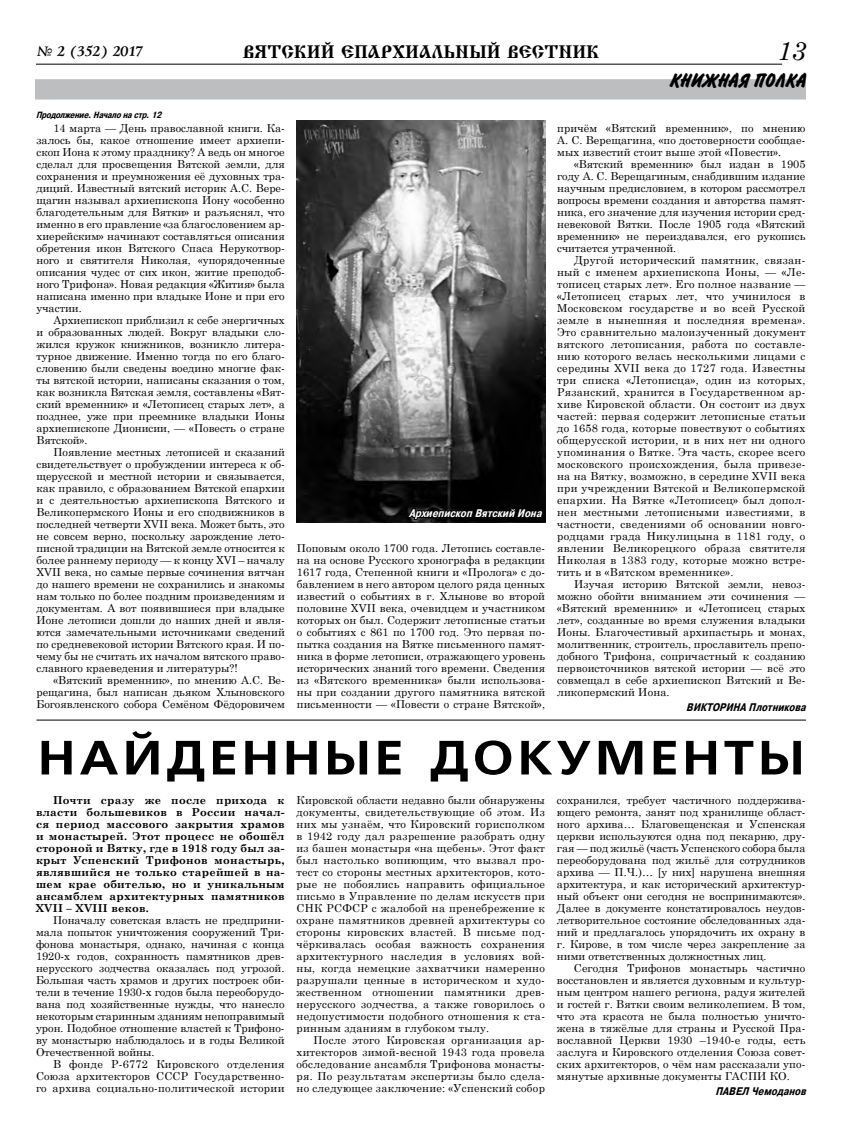
<style>
.page{position:relative;width:842px;height:1134px;background:#fff}
.page>*{position:absolute;margin:0;border:0;box-sizing:border-box;transform-origin:0 0}
.t1{font:48px "Free Set Bold Cyrillic";letter-spacing:.075em;color:#000;scale:1.1 1}
.t2{font:italic 26px "Century Schoolbook";color:#000}
.t3{font:700 20px "Inform C";letter-spacing:.01em;color:#000}
.t4{font:18px "Izhitsa C";color:#000}
.t5{font:italic 700 14px "Lazurski";color:#000}
.t6{font:11px/12px "Century Schoolbook";letter-spacing:.01em;color:#000;text-align:justify}
.t7{font:700 11px/12px "Century Schoolbook";letter-spacing:.025em;color:#000;text-align:justify}
.t8{font:italic 700 11px "Pragmatica Cond C";color:#000}
.t9{font:italic 700 11px "Pragmatica Cond C";color:#fff}
.t10{font:italic 700 9px "Pragmatica Cond C";color:#000}
</style>
<div class="page">
<hr style="left:36px;top:64px;width:746px;height:1px;background:#000">
<div style="left:35px;top:79px;width:771px;height:21px;background:#bcbec0;border:1px solid #bcbec0"></div>
<img style="left:297px;top:121px;width:248px;height:402px">
<hr style="left:36px;top:720px;width:770px;height:1px;background:#000">
<svg style="left:406px;top:498px;width:139px;height:25px;background:#040404"></svg>
<p class="t5" style="left:36px;top:43px;width:108px">№ 2 (352) 2017</p>
<h3 class="t4" style="left:243px;top:42px;width:358px">ВЯТСКИЙ ЕПАРХИАЛЬНЫЙ ВЕСТНИК</h3>
<h2 class="t2" style="left:777px;top:31px;width:30px">13</h2>
<h3 class="t3" style="left:669px;top:69px;width:138px">КНИЖНАЯ ПОЛКА</h3>
<p class="t10" style="left:36px;top:110px;width:130px">Продолжение.Началонастр.12</p>
<p class="t6" style="left:36px;top:121px;width:250px;text-indent:17px">14 марта — День православной книги. Ка&shy;залось бы, какое отношение имеет архиепи&shy;скоп Иона к этому празднику? А ведь он многое сделал для просвещения Вятской земли, для сохранения и преумножения её духовных тра&shy;диций. Известный вятский историк А.С. Вере&shy;щагин называл архиепископа Иону «особенно благодетельным для Вятки» и разъяснял, что именно в его правление «за благословением ар&shy;хиерейским» начинают составляться описания обретения икон Вятского Спаса Нерукотвор&shy;ного и святителя Николая, «упорядоченные описания чудес от сих икон, житие преподоб&shy;ного Трифона». Новая редакция «Жития» была написана именно при владыке Ионе и при его участии.</p>
<p class="t6" style="left:36px;top:313px;width:250px;text-indent:17px">Архиепископ приблизил к себе энергичных и образованных людей. Вокруг владыки сло&shy;жился кружок книжников, возникло литера&shy;турное движение. Именно тогда по его благо&shy;словению были сведены воедино многие фак&shy;ты вятской истории, написаны сказания о том, как возникла Вятская земля, составлены «Вят&shy;ский временник» и «Летописец старых лет», а позднее, уже при преемнике владыки Ионы архиепископе Дионисии, — «Повесть о стране Вятской».</p>
<p class="t6" style="left:36px;top:445px;width:250px;text-indent:17px">Появление местных летописей и сказаний свидетельствует о пробуждении интереса к об&shy;щерусской и местной истории и связывается, как правило, с образованием Вятской епархии и с деятельностью архиепископа Вятского и Великопермского Ионы и его сподвижников в последней четверти XVII века. Может быть, это не совсем верно, поскольку зарождение лето&shy;писной традиции на Вятской земле относится к более раннему периоду — к концу XVI – началу XVII века, но самые первые сочинения вятчан до нашего времени не сохранились и знакомы нам только по более поздним произведениям и документам. А вот появившиеся при владыке Ионе летописи дошли до наших дней и явля&shy;ются замечательными источниками сведений по средневековой истории Вятского края. И по&shy;чему бы не считать их началом вятского право&shy;славного краеведения и литературы?!</p>
<p class="t6" style="left:36px;top:673px;width:250px;text-indent:17px">«Вятский временник», по мнению А.С. Ве&shy;рещагина, был написан дьяком Хлыновского Богоявленского собора Семёном Фёдоровичем</p>
<p class="t6" style="left:557px;top:121px;width:250px">причём «Вятский временник», по мнению А. С. Верещагина, «по достоверности сообщае&shy;мых известий стоит выше этой «Повести».</p>
<p class="t6" style="left:557px;top:157px;width:250px;text-indent:17px">«Вятский временник» был издан в 1905 году А. С. Верещагиным, снабдившим издание научным предисловием, в котором рассмотрел вопросы времени создания и авторства памят&shy;ника, его значение для изучения истории сред&shy;невековой Вятки. После 1905 года «Вятский временник» не переиздавался, его рукопись считается утраченной.</p>
<p class="t6" style="left:557px;top:253px;width:250px;text-indent:17px">Другой исторический памятник, связан&shy;ный с именем архиепископа Ионы, — «Ле&shy;тописец старых лет». Его полное название — «Летописец старых лет, что учинилося в Московском государстве и во всей Русской земле в нынешняя и последняя времена».<br>Это сравнительно малоизученный документ вятского летописания, работа по составле&shy;нию которого велась несколькими лицами с середины XVII века до 1727 года. Известны три списка «Летописца», один из которых, Рязанский, хранится в Государственном ар&shy;хиве Кировской области. Он состоит из двух частей: первая содержит летописные статьи до 1658 года, которые повествуют о событиях общерусской истории, и в них нет ни одного упоминания о Вятке. Эта часть, скорее всего московского происхождения, была привезе&shy;на на Вятку, возможно, в середине XVII века при учреждении Вятской и Великопермской епархии. На Вятке «Летописец» был допол&shy;нен местными летописными известиями, в частности, сведениями об основании новго&shy;родцами града Никулицына в 1181 году, о явлении Великорецкого образа святителя Николая в 1383 году, которые можно встре&shy;тить и в «Вятском временнике».</p>
<p class="t6" style="left:557px;top:577px;width:250px;text-indent:17px">Изучая историю Вятской земли, невоз&shy;можно обойти вниманием эти сочинения — «Вятский временник» и «Летописец старых лет», созданные во время служения владыки Ионы. Благочестивый архипастырь и монах, молитвенник, строитель, прославитель препо&shy;добного Трифона, сопричастный к созданию первоисточников вятской истории — всё это совмещал в себе архиепископ Вятский и Ве&shy;ликопермский Иона.</p>
<p class="t8" style="left:686px;top:701px;width:124px">ВИКТОРИНА Плотникова</p>
<h1 class="t1" style="left:38px;top:731px;width:698px">НАЙДЕННЫЕ ДОКУМЕНТЫ</h1>
<p class="t7" style="left:36px;top:794px;width:250px;text-indent:17px">Почти сразу же после прихода к власти большевиков в России начал&shy;ся период массового закрытия храмов и монастырей. Этот процесс не обошёл стороной и Вятку, где в 1918 году был за&shy;крыт Успенский Трифонов монастырь, являвшийся не только старейшей в на&shy;шем крае обителью, но и уникальным ансамблем архитектурных памятников XVII – XVIII веков.</p>
<p class="t6" style="left:36px;top:913px;width:250px;text-indent:17px">Поначалу советская власть не предприни&shy;мала попыток уничтожения сооружений Три&shy;фонова монастыря, однако, начиная с конца 1920-х годов, сохранность памятников древ&shy;нерусского зодчества оказалась под угрозой.<br>Большая часть храмов и других построек оби&shy;тели в течение 1930-х годов была переоборудо&shy;вана под хозяйственные нужды, что нанесло некоторым старинным зданиям непоправимый урон. Подобное отношение властей к Трифоно&shy;ву монастырю наблюдалось и в годы Великой Отечественной войны.</p>
<p class="t6" style="left:36px;top:1057px;width:250px;text-indent:17px">В фонде Р-6772 Кировского отделения Союза архитекторов СССР Государственно&shy;го архива социально-политической истории</p>
<p class="t9" style="left:409px;top:507px;width:137px">Архиепископ Вятский Иона</p>
<p class="t6" style="left:297px;top:541px;width:250px">Поповым около 1700 года. Летопись составле&shy;на на основе Русского хронографа в редакции 1617 года, Степенной книги и «Пролога» с до&shy;бавлением в него автором целого ряда ценных известий о событиях в г. Хлынове во второй половине XVII века, очевидцем и участником которых он был. Содержит летописные статьи о событиях с 861 по 1700 год. Это первая по&shy;пытка создания на Вятке письменного памят&shy;ника в форме летописи, отражающего уровень исторических знаний того времени. Сведения из «Вятского временника» были использова&shy;ны при создании другого памятника вятской письменности — «Повести о стране Вятской»,</p>
<p class="t6" style="left:296px;top:793px;width:250px">Кировской области недавно были обнаружены документы, свидетельствующие об этом. Из них мы узнаём, что Кировский горисполком в 1942 году дал разрешение разобрать одну из башен монастыря «на щебень». Этот факт был настолько вопиющим, что вызвал про&shy;тест со стороны местных архитекторов, кото&shy;рые не побоялись направить официальное письмо в Управление по делам искусств при СНК РСФСР с жалобой на пренебрежение к охране памятников древней архитектуры со стороны кировских властей. В письме под&shy;чёркивалась особая важность сохранения архитектурного наследия в условиях вой&shy;ны, когда немецкие захватчики намеренно разрушали ценные в историческом и худо&shy;жественном отношении памятники древ&shy;нерусского зодчества, а также говорилось о недопустимости подобного отношения к ста&shy;ринным зданиям в глубоком тылу.</p>
<p class="t6" style="left:296px;top:1033px;width:250px;text-indent:17px">После этого Кировская организация ар&shy;хитекторов зимой-весной 1943 года провела обследование ансамбля Трифонова монасты&shy;ря. По результатам экспертизы было сдела&shy;но следующее заключение: «Успенский собор</p>
<p class="t6" style="left:557px;top:793px;width:250px">сохранился, требует частичного поддержива&shy;ющего ремонта, занят под хранилище област&shy;ного архива… Благовещенская и Успенская церкви используются одна под пекарню, дру&shy;гая — под жильё (часть Успенского собора была переоборудована под жильё для сотрудников архива — П.Ч.)… [у них] нарушена внешняя архитектура, и как исторический архитектур&shy;ный объект они сегодня не воспринимаются».<br>Далее в документе констатировалось неудов&shy;летворительное состояние обследованных зда&shy;ний и предлагалось упорядочить их охрану в г. Кирове, в том числе через закрепление за ними ответственных должностных лиц.</p>
<p class="t6" style="left:557px;top:961px;width:250px;text-indent:17px">Сегодня Трифонов монастырь частично восстановлен и является духовным и культур&shy;ным центром нашего региона, радуя жителей и гостей г. Вятки своим великолепием. В том, что эта красота не была полностью уничто&shy;жена в тяжёлые для страны и Русской Пра&shy;вославной Церкви 1930 –1940-е годы, есть заслуга и Кировского отделения Союза совет&shy;ских архитекторов, о чём нам рассказали упо&shy;мянутые архивные документы ГАСПИ КО.</p>
<p class="t8" style="left:715px;top:1085px;width:95px">ПАВЕЛ Чемоданов</p>
</div>
